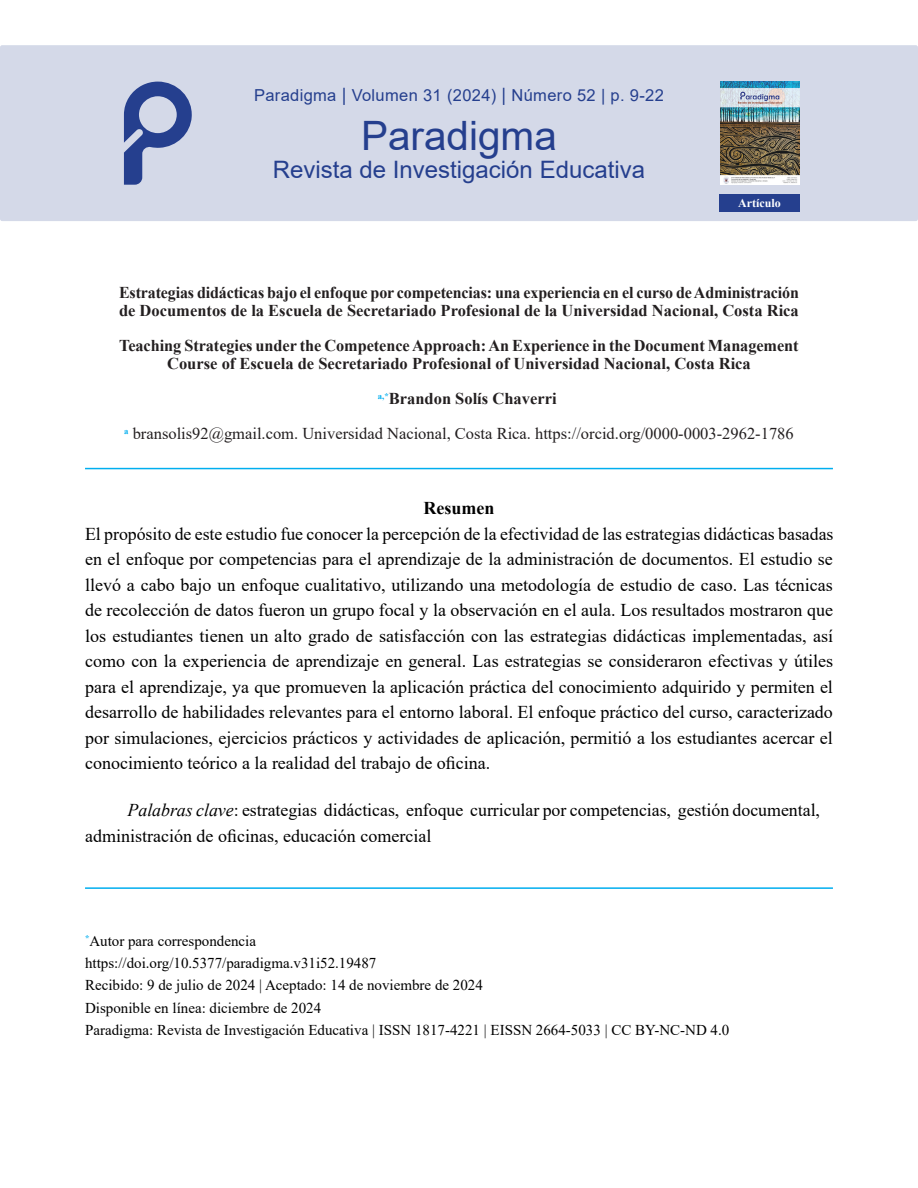
<style>
.page{position:relative;width:918px;height:1188px;background:#fff}
.page>*{position:absolute;margin:0;border:0;box-sizing:border-box;transform-origin:0 0}
.t1{font:40.5px "Arial";color:#253f8e}
.t2{font:24px "Arial";color:#253f8e}
.Body_Cites{font:18px/25.5px "Times New Roman";color:#000;text-align:justify}
.Body_Cites-2{font:700 18px "Times New Roman";color:#000}
.Article_Title_Style{font:700 16.5px/18px "Times New Roman";letter-spacing:-.005em;color:#231f20}
.Article_Title_Style-2{font:16.5px "Times New Roman";color:#231f20}
.t3{font:16.5px "Arial";letter-spacing:.02em;color:#253f8e}
.BottomInfo{font:15px "Times New Roman";color:#000}
.AuthorTop{font:15px "Times New Roman";color:#000}
.Body_Cites-3{font:700 12px "Times New Roman";color:#fff}
.s1{font-size:18px}
.s2{font-style:italic}
</style>
<div class="page">
<div style="left:0;top:45px;width:918px;height:176px;background:#d4d9e8;border-radius:2px"></div>
<svg style="left:124px;top:82px;width:68px;height:103px"></svg>
<img style="left:720px;top:82px;width:80px;height:103px">
<div style="left:719px;top:194px;width:81px;height:18px;background:#253f8e"></div>
<hr style="left:85px;top:468px;width:748px;height:1px;background:#00aeef">
<hr style="left:85px;top:887px;width:748px;height:2px;background:#00aeef">
<p class="t3" style="left:254px;top:84px;width:411px">Paradigma <span class="s1">|</span> Volumen 31 (2024) <span class="s1">|</span> Número 52 | p. 9-22</p>
<p class="t1" style="left:361px;top:107px;width:197px">Paradigma</p>
<p class="t2" style="left:273px;top:153px;width:374px">Revista de Investigación Educativa</p>
<p class="Body_Cites-3" style="left:738px;top:194px;width:44px">Artículo</p>
<p class="Article_Title_Style" style="left:119px;top:283px;width:681px">Estrategias didácticas bajo el enfoque por competencias: una experiencia en el curso de Administración de Documentos de la Escuela de Secretariado Profesional de la Universidad Nacional, Costa Rica</p>
<p class="Article_Title_Style" style="left:119px;top:336px;width:681px;text-align:center">Teaching Strategies under the Competence Approach: An Experience in the Document Management<br>Course of Escuela de Secretariado Profesional of Universidad Nacional, Costa Rica</p>
<p class="Article_Title_Style" style="left:378px;top:389px;width:180px"><sup>a,*</sup>Brandon Solís Chaverri</p>
<p class="Article_Title_Style-2" style="left:124px;top:422px;width:671px"><sup>a</sup> bransolis92@gmail.com. Universidad Nacional, Costa Rica. https://orcid.org/0000-0003-2962-1786</p>
<p class="Body_Cites-2" style="left:424px;top:495px;width:72px">Resumen</p>
<p class="Body_Cites" style="left:85px;top:520px;width:750px">El propósito de este estudio fue conocer la percepción de la efectividad de las estrategias didácticas basadas en el enfoque por competencias para el aprendizaje de la administración de documentos. El estudio se llevó a cabo bajo un enfoque cualitativo, utilizando una metodología de estudio de caso. Las técnicas de recolección de datos fueron un grupo focal y la observación en el aula. Los resultados mostraron que los estudiantes tienen un alto grado de satisfacción con las estrategias didácticas implementadas, así como con la experiencia de aprendizaje en general. Las estrategias se consideraron efectivas y útiles para el aprendizaje, ya que promueven la aplicación práctica del conocimiento adquirido y permiten el desarrollo de habilidades relevantes para el entorno laboral. El enfoque práctico del curso, caracterizado por simulaciones, ejercicios prácticos y actividades de aplicación, permitió a los estudiantes acercar el conocimiento teórico a la realidad del trabajo de oficina.</p>
<p class="Body_Cites" style="left:85px;top:797px;width:737px;text-indent:43px"><span class="s2">Palabras clave</span>: estrategias didácticas, enfoque curricular por competencias, gestión documental, administración de oficinas, educación comercial</p>
<p class="AuthorTop" style="left:85px;top:931px;width:172px"><sup>*</sup>Autor para correspondencia</p>
<p class="BottomInfo" style="left:85px;top:953px;width:293px">https://doi.org/10.5377/paradigma.v31i52.19487</p>
<p class="BottomInfo" style="left:85px;top:975px;width:399px">Recibido: 9 de julio de 2024 | Aceptado: 14 de noviembre de 2024</p>
<p class="BottomInfo" style="left:85px;top:997px;width:238px">Disponible en línea: diciembre de 2024</p>
<p class="BottomInfo" style="left:85px;top:1019px;width:646px">Paradigma: Revista de Investigación Educativa | ISSN 1817-4221 | EISSN 2664-5033 | CC BY-NC-ND 4.0</p>
</div>
